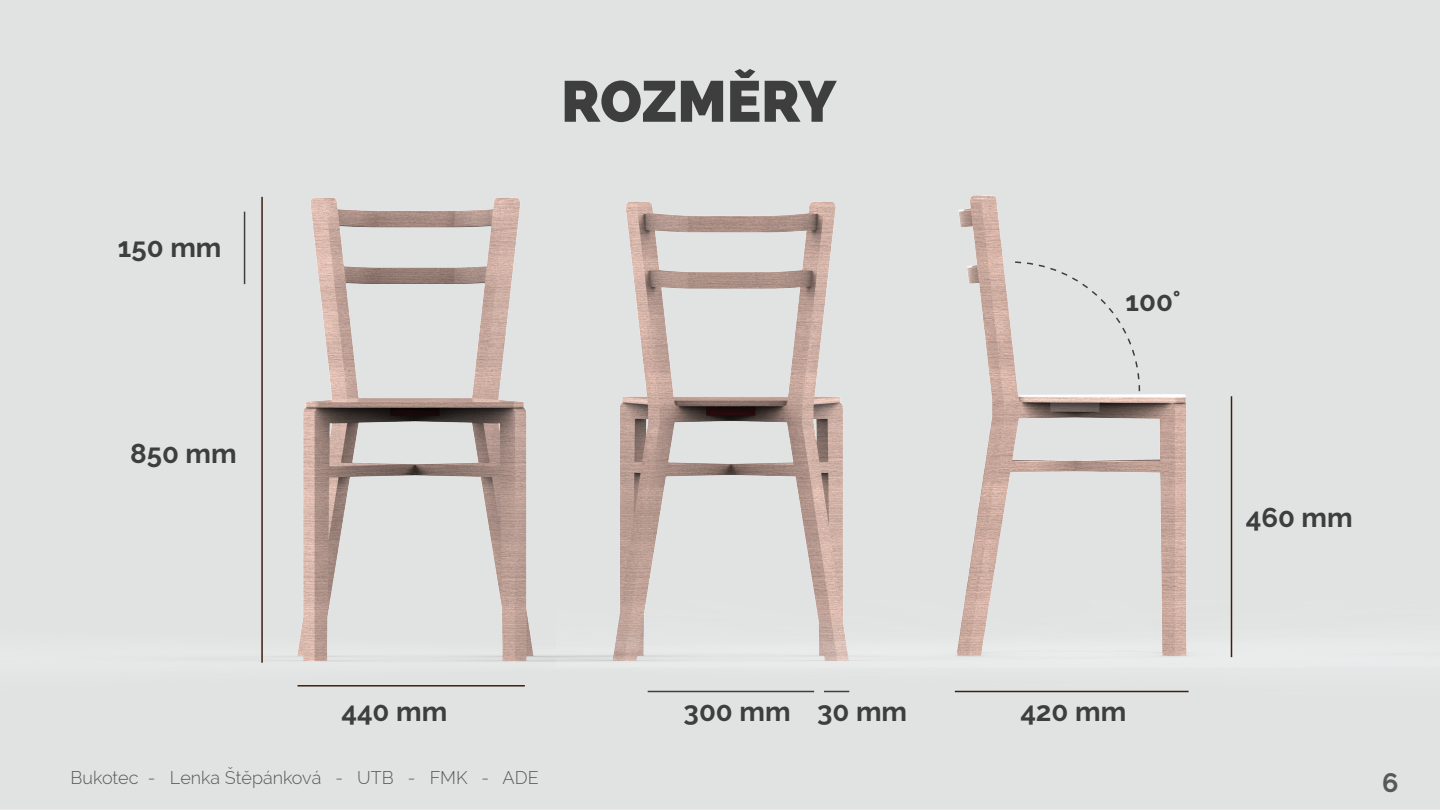
<style>
.page{position:relative;width:1440px;height:810px;background:#fff}
.page>*{position:absolute;margin:0;border:0;box-sizing:border-box;transform-origin:0 0}
.t1{font:800 57.75px "Raleway";letter-spacing:-.005em;color:#3e3e3f}
.t2{font:700 27.53px "Raleway";color:#3e3e3f}
.t3{font:700 27px "Raleway";color:#57585a}
.t4{font:300 18px "Raleway";color:#57585a}
</style>
<div class="page">
<img style="left:0;top:0;width:1440px;height:810px">
<img style="left:556px;top:8px;width:884px;height:777px">
<hr style="left:261px;top:197px;width:2px;height:466px;background:#3a2111">
<hr style="left:1231px;top:396px;width:1px;height:261px;background:#3a2111">
<hr style="left:955px;top:691px;width:234px;height:1px;background:#3a2111">
<hr style="left:298px;top:685px;width:227px;height:2px;background:#3a2111">
<div style="left:1009px;top:261px;width:132px;height:132px;background:#e1e3e3"></div>
<hr style="left:244px;top:212px;width:1px;height:72px;background:#3e3e3f">
<svg style="left:824px;top:691px;width:25px;height:1px"></svg>
<hr style="left:648px;top:691px;width:166px;height:1px;background:#3e3e3f">
<p class="t2" style="left:118px;top:231px;width:105px">150 mm</p>
<p class="t2" style="left:130px;top:438px;width:108px">850 mm</p>
<h1 class="t1" style="left:561px;top:68px;width:276px">ROZMĚRY</h1>
<p class="t2" style="left:1126px;top:285px;width:56px">100°</p>
<p class="t2" style="left:684px;top:695px;width:225px">300 mm 30 mm</p>
<p class="t2" style="left:341px;top:695px;width:107px">440 mm</p>
<p class="t2" style="left:1020px;top:695px;width:107px">420 mm</p>
<p class="t2" style="left:1246px;top:501px;width:108px">460 mm</p>
<p class="t4" style="left:71px;top:767px;width:470px">Bukotec - Lenka Štěpánková - UTB - FMK - ADE</p>
<p class="t3" style="left:1382px;top:767px;width:18px">6</p>
</div>
